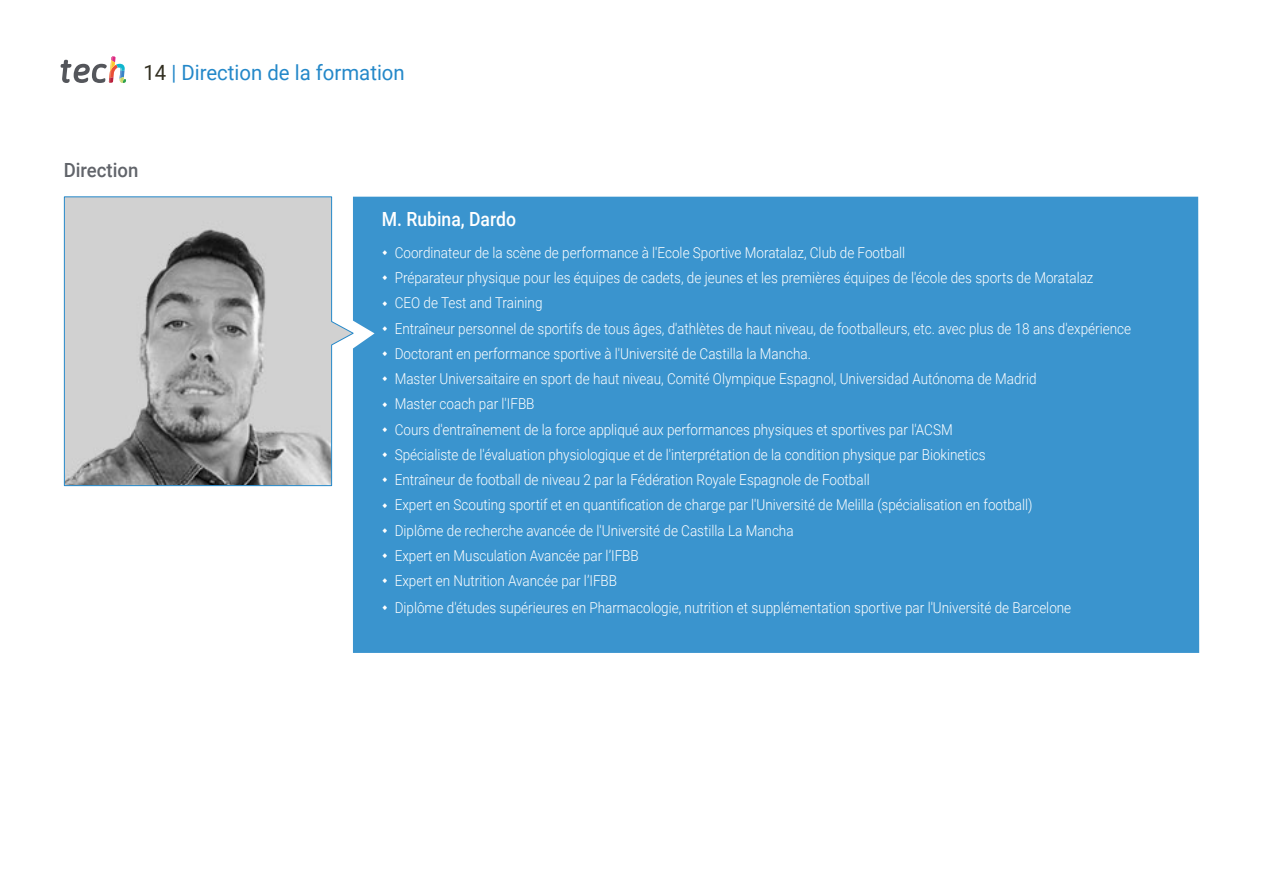
<style>
.page{position:relative;width:1263px;height:893px;background:#fff}
.page>*{position:absolute;margin:0;border:0;box-sizing:border-box;transform-origin:0 0}
.t1{font:21px "Roboto";color:#2488c9}
.t2{font:500 19.5px "Roboto";color:#fff;scale:.9 1}
.t3{font:500 19.5px "Roboto";color:#61646a;scale:.95 1}
.t4{font:300 15px/25.2px "Roboto";color:#fff;scale:.9 1}
.s1{color:#312e20}
</style>
<div class="page">
<svg style="left:61px;top:56px;width:65px;height:27px"></svg>
<div style="left:353px;top:197px;width:846px;height:456px;background:#3a94ce"></div>
<svg style="left:64px;top:196px;width:290px;height:290px"></svg>
<svg style="left:383px;top:250px;width:4px;height:5px"></svg>
<svg style="left:383px;top:275px;width:4px;height:5px"></svg>
<svg style="left:383px;top:301px;width:4px;height:5px"></svg>
<svg style="left:383px;top:326px;width:4px;height:5px"></svg>
<svg style="left:383px;top:351px;width:4px;height:5px"></svg>
<svg style="left:383px;top:376px;width:4px;height:5px"></svg>
<svg style="left:383px;top:402px;width:4px;height:5px"></svg>
<svg style="left:383px;top:427px;width:4px;height:5px"></svg>
<svg style="left:383px;top:452px;width:4px;height:5px"></svg>
<svg style="left:383px;top:477px;width:4px;height:5px"></svg>
<svg style="left:383px;top:503px;width:4px;height:5px"></svg>
<svg style="left:383px;top:528px;width:4px;height:5px"></svg>
<svg style="left:383px;top:553px;width:4px;height:5px"></svg>
<svg style="left:383px;top:578px;width:4px;height:5px"></svg>
<svg style="left:383px;top:605px;width:4px;height:5px"></svg>
<h1 class="t1" style="left:144px;top:57px;width:263px"><span class="s1">14</span> | Direction de la formation</h1>
<h2 class="t3" style="left:64px;top:157px;width:80px">Direction</h2>
<h2 class="t2" style="left:382px;top:205px;width:150px">M. Rubina, Dardo</h2>
<p class="t4" style="left:395px;top:239px;width:820px">Coordinateur de la scène de performance à l'Ecole Sportive Moratalaz, Club de Football<br>Préparateur physique pour les équipes de cadets, de jeunes et les premières équipes de l'école des sports de Moratalaz<br>CEO de Test and Training<br>Entraîneur personnel de sportifs de tous âges, d'athlètes de haut niveau, de footballeurs, etc. avec plus de 18 ans d'expérience Doctorant en performance sportive à l'Université de Castilla la Mancha.<br>Master Universaitaire en sport de haut niveau, Comité Olympique Espagnol, Universidad Autónoma de Madrid<br>Master coach par l'IFBB<br>Cours d'entraînement de la force appliqué aux performances physiques et sportives par l'ACSM<br>Spécialiste de l'évaluation physiologique et de l'interprétation de la condition physique par Biokinetics<br>Entraîneur de football de niveau 2 par la Fédération Royale Espagnole de Football<br>Expert en Scouting sportif et en quantification de charge par l'Université de Melilla (spécialisation en football)<br>Diplôme de recherche avancée de l'Université de Castilla La Mancha<br>Expert en Musculation Avancée par l’IFBB<br>Expert en Nutrition Avancée par l’IFBB</p>
<p class="t4" style="left:395px;top:594px;width:753px">Diplôme d'études supérieures en Pharmacologie, nutrition et supplémentation sportive par l'Université de Barcelone</p>
</div>
